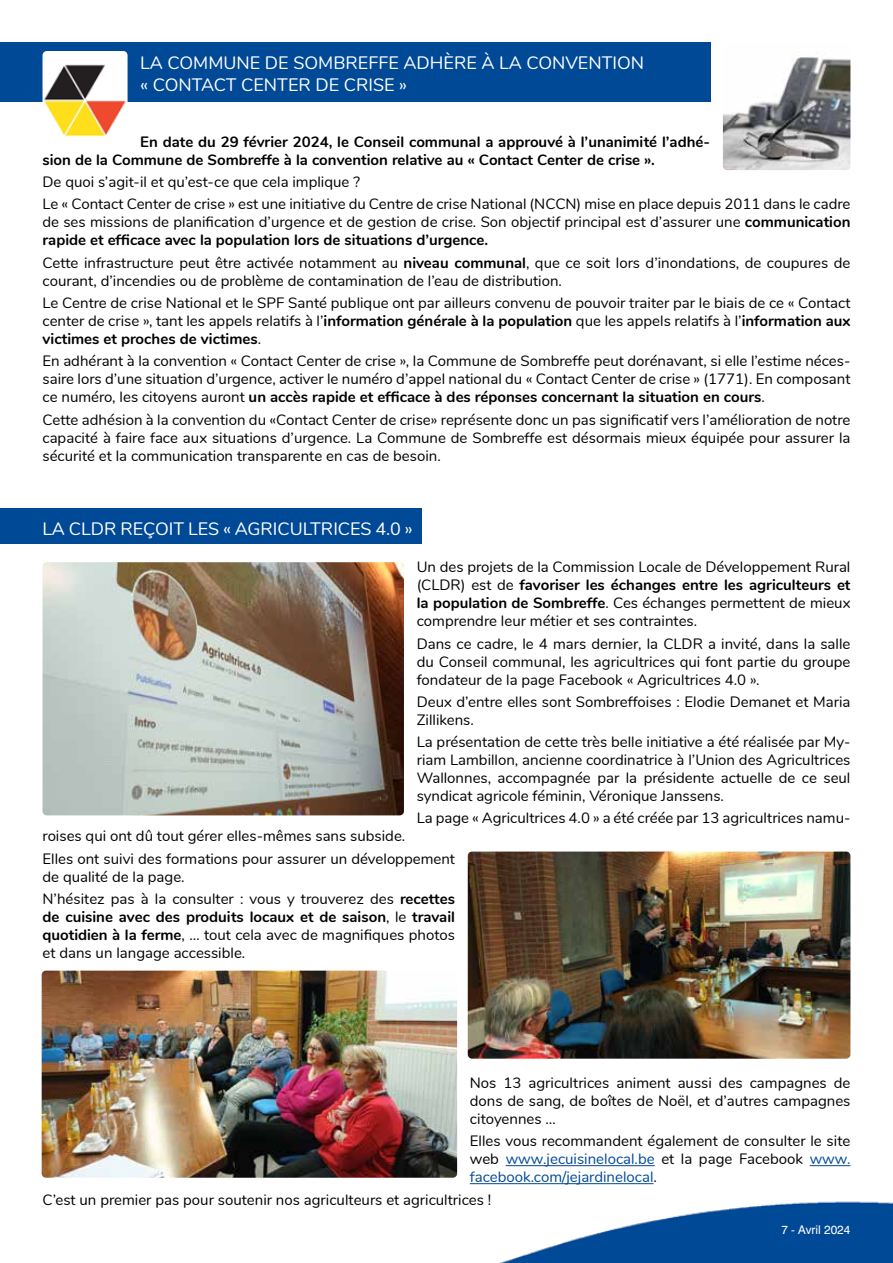
<style>
.page{position:relative;width:893px;height:1263px;background:#fff}
.page>*{position:absolute;margin:0;border:0;box-sizing:border-box;transform-origin:0 0}
.t1{font:18px/21.6px "Nunito";color:#fff}
.t2{font:15px/18px "Nunito";color:#000;text-align:justify}
.t3{font:700 15px/18px "Nunito";color:#000}
.t4{font:12px "Swiss 721 Roman";color:#fff}
.s1{font-weight:700}
.s2{font-weight:400}
.s3{color:#004996}
</style>
<div class="page">
<img style="left:499px;top:1201px;width:394px;height:62px">
<div style="left:0;top:43px;width:710px;height:59px;background:#004996"></div>
<img style="left:723px;top:57px;width:127px;height:113px">
<div style="left:0;top:508px;width:421px;height:36px;background:#004996"></div>
<hr style="left:506px;top:1165px;width:149px;height:1px;background:#004996">
<hr style="left:810px;top:1165px;width:40px;height:1px;background:#004996">
<hr style="left:470px;top:1183px;width:183px;height:1px;background:#004996">
<img style="left:43px;top:562px;width:361px;height:253px">
<img style="left:468px;top:851px;width:382px;height:208px">
<img style="left:42px;top:971px;width:415px;height:207px">
<img style="left:43px;top:51px;width:85px;height:86px">
<p class="t1" style="left:140px;top:51px;width:505px">LA COMMUNE DE SOMBREFFE ADHÈRE À LA CONVENTION « CONTACT CENTER DE CRISE »</p>
<p class="t3" style="left:43px;top:132px;width:669px;text-indent:98px">En date du 29 février 2024, le Conseil communal a approuvé à l’unanimité l’adhé&shy;sion de la Commune de Sombreffe à la convention relative au « Contact Center de crise ».</p>
<p class="t2" style="left:43px;top:170px;width:809px;line-height:22.2px">De quoi s’agit-il et qu’est-ce que cela implique ?<br>Le « Contact Center de crise » est une initiative du Centre de crise National (NCCN) mise en place depuis 2011 dans le cadre</p>
<p class="t2" style="left:43px;top:212px;width:809px">de ses missions de planification d’urgence et de gestion de crise. Son objectif principal est d’assurer une <span class="s1">communication rapide et efficace avec la population lors de situations d’urgence.</span></p>
<p class="t2" style="left:43px;top:253px;width:809px">Cette infrastructure peut être activée notamment au <span class="s1">niveau communal</span>, que ce soit lors d’inondations, de coupures de courant, d’incendies ou de problème de contamination de l’eau de distribution.</p>
<p class="t2" style="left:43px;top:293px;width:809px">Le Centre de crise National et le SPF Santé publique ont par ailleurs convenu de pouvoir traiter par le biais de ce « Contact center de crise », tant les appels relatifs à l’<span class="s1">information générale à la population</span> que les appels relatifs à l’<span class="s1">information aux victimes et proches de victimes</span>.</p>
<p class="t2" style="left:43px;top:351px;width:809px">En adhérant à la convention « Contact Center de crise », la Commune de Sombreffe peut dorénavant, si elle l’estime néces&shy;saire lors d’une situation d’urgence, activer le numéro d’appel national du « Contact Center de crise » (1771). En composant ce numéro, les citoyens auront <span class="s1">un accès rapide et efficace à des réponses concernant la situation en cours</span>.</p>
<p class="t2" style="left:43px;top:409px;width:809px">Cette adhésion à la convention du «Contact Center de crise» représente donc un pas significatif vers l’amélioration de notre capacité à faire face aux situations d’urgence. La Commune de Sombreffe est désormais mieux équipée pour assurer la sécurité et la communication transparente en cas de besoin.</p>
<p class="t1" style="left:43px;top:517px;width:372px">LA CLDR REÇOIT LES « AGRICULTRICES 4.0 »</p>
<p class="t2" style="left:417px;top:557px;width:435px">Un des projets de la Commission Locale de Développement Rural (CLDR) est de <span class="s1">favoriser les échanges entre les agriculteurs et la population de Sombreffe</span>. Ces échanges permettent de mieux comprendre leur métier et ses contraintes.</p>
<p class="t2" style="left:417px;top:634px;width:435px">Dans ce cadre, le 4 mars dernier, la CLDR a invité, dans la salle du Conseil communal, les agricultrices qui font partie du groupe fondateur de la page Facebook « Agricultrices 4.0 ».</p>
<p class="t2" style="left:417px;top:692px;width:435px">Deux d’entre elles sont Sombreffoises : Elodie Demanet et Maria<br>Zillikens.</p>
<p class="t2" style="left:417px;top:732px;width:435px">La présentation de cette très belle initiative a été réalisée par My&shy;riam Lambillon, ancienne coordinatrice à l’Union des Agricultrices Wallonnes, accompagnée par la présidente actuelle de ce seul syndicat agricole féminin, Véronique Janssens.</p>
<p class="t2" style="left:417px;top:808px;width:435px">La page « Agricultrices 4.0 » a été créée par 13 agricultrices namu-</p>
<p class="t2" style="left:43px;top:824px;width:414px;line-height:22.2px">roises qui ont dû tout gérer elles-mêmes sans subside.<br>Elles ont suivi des formations pour assurer un développement</p>
<p class="t2" style="left:43px;top:864px;width:414px;line-height:22.2px">de qualité de la page.<br>N’hésitez pas à la consulter : vous y trouverez des <span class="s1">recettes</span></p>
<p class="t3" style="left:43px;top:907px;width:414px;text-align:justify">de cuisine avec des produits locaux et de saison<span class="s2">, le</span> travail quotidien à la ferme<span class="s2">, … tout cela avec de magnifiques photos et dans un langage accessible.</span></p>
<p class="t2" style="left:470px;top:1073px;width:382px">Nos 13 agricultrices animent aussi des campagnes de dons de sang, de boîtes de Noël, et d’autres campagnes citoyennes …</p>
<p class="t2" style="left:470px;top:1131px;width:382px">Elles vous recommandent également de consulter le site web <span class="s3">www.jecuisinelocal.be</span> et la page Facebook <span class="s3">www. facebook.com/jejardinelocal</span>.</p>
<p class="t2" style="left:43px;top:1190px;width:450px">C’est un premier pas pour soutenir nos agriculteurs et agricultrices !</p>
<p class="t4" style="left:781px;top:1222px;width:71px">7 - Avril 2024</p>
</div>
